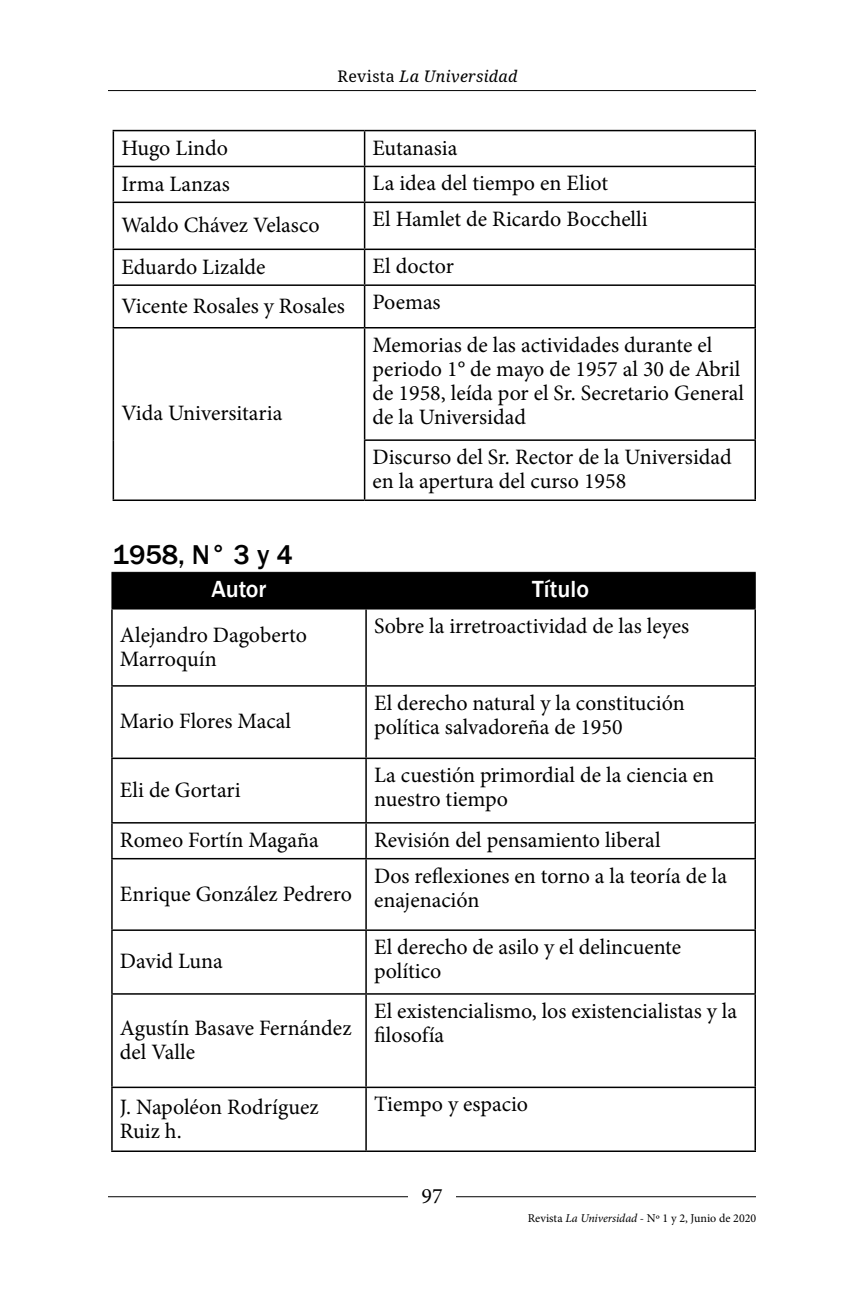
<style>
.page{position:relative;width:864px;height:1296px;background:#fff}
.page>*{position:absolute;margin:0;border:0;box-sizing:border-box;transform-origin:0 0}
.t1{font:500 28px "Franklin Gothic";color:#000}
.t2{font:500 24px "Franklin Gothic";color:#fff}
.t3{font:22px/24px "Minion Pro";color:#000}
.t4{font:italic 16px "Noto Serif";letter-spacing:.02em;color:#000}
.t5{font:12px "Minion Pro";color:#000}
.s1{font-style:normal}
.s2{font-style:italic}
</style>
<div class="page">
<hr style="left:108px;top:90px;width:648px;height:1px;background:#000">
<hr style="left:108px;top:1196px;width:648px;height:1px;background:#000">
<div style="left:408px;top:1179px;width:48px;height:33px;background:#fff"></div>
<svg style="left:114px;top:131px;width:640px;height:369px"></svg>
<hr style="left:113px;top:130px;width:252px;height:1px;background:#000">
<hr style="left:113px;top:131px;width:1px;height:35px;background:#000">
<hr style="left:365px;top:130px;width:391px;height:1px;background:#000">
<hr style="left:364px;top:131px;width:1px;height:35px;background:#000">
<hr style="left:754px;top:131px;width:2px;height:35px;background:#000">
<hr style="left:113px;top:166px;width:252px;height:1px;background:#000">
<hr style="left:113px;top:167px;width:1px;height:35px;background:#000">
<hr style="left:365px;top:166px;width:391px;height:1px;background:#000">
<hr style="left:364px;top:167px;width:1px;height:35px;background:#000">
<hr style="left:754px;top:167px;width:2px;height:35px;background:#000">
<hr style="left:113px;top:202px;width:252px;height:1px;background:#000">
<hr style="left:113px;top:203px;width:1px;height:46px;background:#000">
<hr style="left:365px;top:202px;width:391px;height:1px;background:#000">
<hr style="left:364px;top:203px;width:1px;height:46px;background:#000">
<hr style="left:754px;top:203px;width:2px;height:46px;background:#000">
<hr style="left:113px;top:249px;width:252px;height:1px;background:#000">
<hr style="left:113px;top:250px;width:1px;height:34px;background:#000">
<hr style="left:365px;top:249px;width:391px;height:1px;background:#000">
<hr style="left:364px;top:250px;width:1px;height:34px;background:#000">
<hr style="left:754px;top:250px;width:2px;height:34px;background:#000">
<hr style="left:113px;top:284px;width:252px;height:2px;background:#000">
<hr style="left:113px;top:286px;width:1px;height:41px;background:#000">
<hr style="left:365px;top:284px;width:391px;height:2px;background:#000">
<hr style="left:364px;top:286px;width:1px;height:41px;background:#000">
<hr style="left:754px;top:286px;width:2px;height:41px;background:#000">
<hr style="left:113px;top:327px;width:252px;height:2px;background:#000">
<hr style="left:113px;top:329px;width:1px;height:111px;background:#000">
<hr style="left:365px;top:327px;width:391px;height:2px;background:#000">
<hr style="left:364px;top:329px;width:1px;height:110px;background:#000">
<hr style="left:754px;top:329px;width:2px;height:110px;background:#000">
<hr style="left:113px;top:440px;width:1px;height:60px;background:#000">
<hr style="left:364px;top:439px;width:392px;height:2px;background:#000">
<hr style="left:364px;top:441px;width:1px;height:59px;background:#000">
<hr style="left:754px;top:441px;width:2px;height:59px;background:#000">
<hr style="left:113px;top:500px;width:252px;height:1px;background:#000">
<hr style="left:365px;top:500px;width:391px;height:1px;background:#000">
<div style="left:112px;top:573px;width:643px;height:36px;background:#000"></div>
<svg style="left:113px;top:757px;width:641px;height:332px"></svg>
<hr style="left:111px;top:610px;width:2px;height:75px;background:#000">
<hr style="left:365px;top:610px;width:2px;height:75px;background:#000">
<hr style="left:754px;top:610px;width:2px;height:75px;background:#000">
<hr style="left:111px;top:685px;width:255px;height:2px;background:#000">
<hr style="left:111px;top:687px;width:2px;height:71px;background:#000">
<hr style="left:366px;top:685px;width:390px;height:2px;background:#000">
<hr style="left:365px;top:687px;width:2px;height:71px;background:#000">
<hr style="left:754px;top:687px;width:2px;height:71px;background:#000">
<hr style="left:111px;top:758px;width:255px;height:1px;background:#000">
<hr style="left:111px;top:759px;width:2px;height:63px;background:#000">
<hr style="left:366px;top:758px;width:390px;height:1px;background:#000">
<hr style="left:365px;top:759px;width:2px;height:63px;background:#000">
<hr style="left:754px;top:759px;width:2px;height:63px;background:#000">
<hr style="left:111px;top:822px;width:255px;height:2px;background:#000">
<hr style="left:111px;top:824px;width:2px;height:34px;background:#000">
<hr style="left:366px;top:822px;width:390px;height:2px;background:#000">
<hr style="left:365px;top:824px;width:2px;height:34px;background:#000">
<hr style="left:754px;top:824px;width:2px;height:34px;background:#000">
<hr style="left:111px;top:858px;width:255px;height:1px;background:#000">
<hr style="left:111px;top:859px;width:2px;height:70px;background:#000">
<hr style="left:366px;top:858px;width:390px;height:1px;background:#000">
<hr style="left:365px;top:859px;width:2px;height:70px;background:#000">
<hr style="left:754px;top:859px;width:2px;height:70px;background:#000">
<hr style="left:111px;top:929px;width:255px;height:2px;background:#000">
<hr style="left:111px;top:931px;width:2px;height:62px;background:#000">
<hr style="left:366px;top:929px;width:390px;height:2px;background:#000">
<hr style="left:365px;top:931px;width:2px;height:62px;background:#000">
<hr style="left:754px;top:931px;width:2px;height:62px;background:#000">
<hr style="left:111px;top:993px;width:255px;height:2px;background:#000">
<hr style="left:111px;top:995px;width:2px;height:92px;background:#000">
<hr style="left:366px;top:993px;width:390px;height:2px;background:#000">
<hr style="left:365px;top:995px;width:2px;height:92px;background:#000">
<hr style="left:754px;top:995px;width:2px;height:92px;background:#000">
<hr style="left:111px;top:1087px;width:255px;height:1px;background:#000">
<hr style="left:111px;top:1088px;width:2px;height:62px;background:#000">
<hr style="left:366px;top:1087px;width:390px;height:1px;background:#000">
<hr style="left:365px;top:1088px;width:2px;height:62px;background:#000">
<hr style="left:754px;top:1088px;width:2px;height:62px;background:#000">
<hr style="left:111px;top:1150px;width:255px;height:2px;background:#000">
<hr style="left:366px;top:1150px;width:390px;height:2px;background:#000">
<hr style="left:366px;top:573px;width:1px;height:36px;background:#000">
<hr style="left:111px;top:572px;width:255px;height:1px;background:#000">
<hr style="left:111px;top:573px;width:1px;height:36px;background:#000">
<hr style="left:366px;top:572px;width:390px;height:1px;background:#000">
<hr style="left:755px;top:573px;width:1px;height:36px;background:#000">
<hr style="left:111px;top:609px;width:255px;height:1px;background:#000">
<hr style="left:366px;top:609px;width:390px;height:1px;background:#000">
<p class="t4" style="left:338px;top:65px;width:181px"><span class="s1">Revista</span> La Universidad</p>
<p class="t3" style="left:121px;top:136px;width:108px">Hugo Lindo</p>
<p class="t3" style="left:373px;top:136px;width:86px">Eutanasia</p>
<p class="t3" style="left:121px;top:172px;width:110px">Irma Lanzas</p>
<p class="t3" style="left:373px;top:172px;width:237px">La idea del tiempo en Eliot</p>
<p class="t3" style="left:121px;top:213px;width:200px">Waldo Chávez Velasco</p>
<p class="t3" style="left:373px;top:207px;width:277px">El Hamlet de Ricardo Bocchelli</p>
<p class="t3" style="left:121px;top:255px;width:146px">Eduardo Lizalde</p>
<p class="t3" style="left:373px;top:254px;width:83px">El doctor</p>
<p class="t3" style="left:121px;top:294px;width:225px">Vicente Rosales y Rosales</p>
<p class="t3" style="left:373px;top:290px;width:70px">Poemas</p>
<p class="t3" style="left:121px;top:401px;width:162px">Vida Universitaria</p>
<p class="t3" style="left:373px;top:333px;width:373px">Memorias de las actividades durante el periodo 1° de mayo de 1957 al 30 de Abril de 1958, leída por el Sr. Secretario General de la Universidad</p>
<p class="t3" style="left:373px;top:445px;width:361px">Discurso del Sr. Rector de la Universidad en la apertura del curso 1958</p>
<p class="t1" style="left:113px;top:537px;width:182px">1958, N° 3 y 4</p>
<p class="t2" style="left:211px;top:574px;width:57px">Autor</p>
<p class="t2" style="left:532px;top:574px;width:58px">Título</p>
<p class="t3" style="left:120px;top:623px;width:188px">Alejandro Dagoberto<br>Marroquín</p>
<p class="t3" style="left:374px;top:614px;width:317px">Sobre la irretroactividad de las leyes</p>
<p class="t3" style="left:120px;top:709px;width:173px">Mario Flores Macal</p>
<p class="t3" style="left:120px;top:778px;width:122px">Eli de Gortari</p>
<p class="t3" style="left:374px;top:691px;width:312px">El derecho natural y la constitución política salvadoreña de 1950</p>
<p class="t3" style="left:374px;top:763px;width:342px">La cuestión primordial de la ciencia en nuestro tiempo</p>
<p class="t3" style="left:120px;top:828px;width:200px">Romeo Fortín Magaña</p>
<p class="t3" style="left:374px;top:828px;width:288px">Revisión del pensamiento liberal</p>
<p class="t3" style="left:120px;top:882px;width:234px">Enrique González Pedrero</p>
<p class="t3" style="left:374px;top:864px;width:354px">Dos reflexiones en torno a la teoría de la enajenación</p>
<p class="t3" style="left:120px;top:949px;width:105px">David Luna</p>
<p class="t3" style="left:120px;top:1016px;width:233px">Agustín Basave Fernández del Valle</p>
<p class="t3" style="left:374px;top:935px;width:309px">El derecho de asilo y el delincuente político</p>
<p class="t3" style="left:374px;top:999px;width:365px">El existencialismo, los existencialistas y la filosofía</p>
<p class="t3" style="left:120px;top:1095px;width:200px">J. Napoléon Rodríguez<br>Ruiz h.</p>
<p class="t3" style="left:374px;top:1092px;width:156px">Tiempo y espacio</p>
<p class="t3" style="left:421px;top:1184px;width:23px">97</p>
<p class="t5" style="left:528px;top:1210px;width:230px">Revista <span class="s2">La Universidad</span> - Nº 1 y 2, Junio de 2020</p>
</div>
